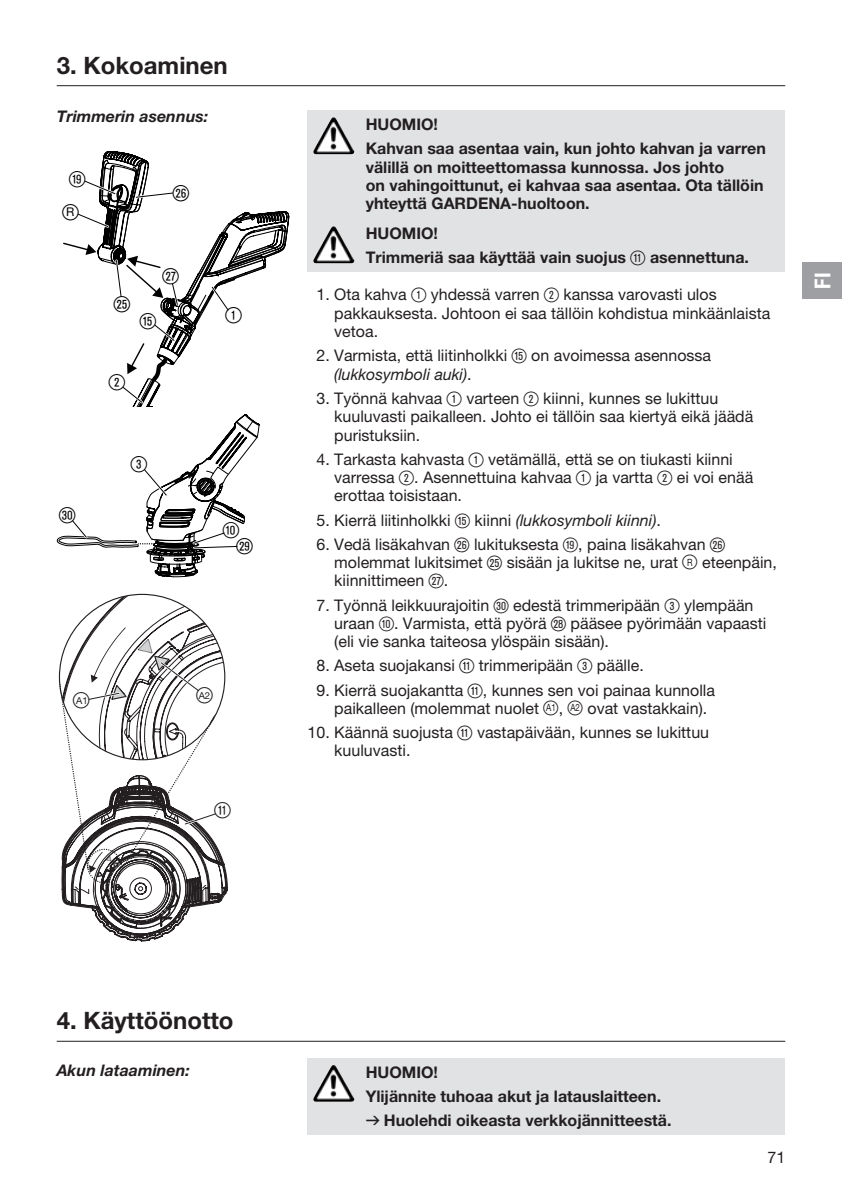
<style>
.page{position:relative;width:842px;height:1191px;background:#fff}
.page>*{position:absolute;margin:0;border:0;box-sizing:border-box;transform-origin:0 0}
.t1{font:700 24px "GARDENA Pro";color:#231f20}
.t2{font:22px "Ziffernim Kreisund Quadrat BQ";color:#000}
.t3{font:22px "Ziffernim Kreisund Quadrat BQ";color:#231f20}
.t4{font:22px "GARDENA Pro Bo Cond";color:#fff}
.t5{font:16px/18.4px "GARDENA Pro";color:#231f20}
.t6{font:700 16px/24px "GARDENA Pro";color:#231f20}
.t7{font:italic 700 16px "GARDENA Pro";color:#231f20}
.t8{font:9.6px "GARDENA Pro";color:#231f20}
.s1{font-family:"Ziffernim Kreisund Quadrat BQ";font-weight:400;font-size:20px}
.s2{font-family:"Ziffernim Kreisund Quadrat BQ";font-size:20px}
.s3{font-style:italic}
.s4{font-size:10px}
.s5{font-family:"Formdruck";font-weight:400}
</style>
<div class="page">
<hr style="left:57px;top:85px;width:728px;height:1px;background:#231f20">
<div style="left:308px;top:110px;width:477px;height:162px;background:#e1e2e4"></div>
<svg style="left:63px;top:151px;width:227px;height:255px"></svg>
<svg style="left:57px;top:414px;width:203px;height:163px"></svg>
<svg style="left:58px;top:593px;width:170px;height:349px"></svg>
<img style="left:315px;top:117px;width:18px;height:31px">
<img style="left:315px;top:226px;width:18px;height:31px">
<div style="left:308px;top:1057px;width:477px;height:77px;background:#e1e2e4"></div>
<hr style="left:57px;top:1040px;width:728px;height:1px;background:#231f20">
<img style="left:313px;top:1065px;width:20px;height:34px">
<div style="left:802px;top:262px;width:40px;height:37px;background:#9d9fa2"></div>
<h1 class="t1" style="left:57px;top:50px;width:173px">3. Kokoaminen</h1>
<p class="t7" style="left:57px;top:106px;width:153px">Trimmerin asennus:</p>
<h2 class="t2" style="left:69px;top:166px;width:18px">O</h2>
<h2 class="t2" style="left:62px;top:199px;width:18px">ß<sup>R</sup></h2>
<h2 class="t2" style="left:173px;top:180px;width:18px">H</h2>
<h2 class="t2" style="left:114px;top:291px;width:18px">G</h2>
<h2 class="t2" style="left:163px;top:263px;width:18px">J</h2>
<h2 class="t2" style="left:140px;top:308px;width:18px">T</h2>
<h2 class="t2" style="left:109px;top:369px;width:18px">2</h2>
<h2 class="t2" style="left:59px;top:503px;width:18px">Ö</h2>
<h2 class="t2" style="left:131px;top:452px;width:18px">3</h2>
<h2 class="t2" style="left:226px;top:303px;width:18px">1</h2>
<h2 class="t2" style="left:223px;top:517px;width:18px">0</h2>
<h2 class="t2" style="left:237px;top:533px;width:18px">L</h2>
<p class="t8" style="left:76px;top:694px;width:13px">A1</p>
<h2 class="t3" style="left:196px;top:683px;width:18px">ß</h2>
<h2 class="t3" style="left:73px;top:687px;width:18px">ß</h2>
<p class="t8" style="left:199px;top:690px;width:13px">A2</p>
<h2 class="t3" style="left:214px;top:798px;width:18px">Q</h2>
<p class="t6" style="left:366px;top:112px;width:402px">HUOMIO!<br>Kahvan saa asentaa vain, kun johto kahvan ja varren</p>
<p class="t6" style="left:366px;top:157px;width:399px;line-height:18.4px">välillä on moitteettomassa kunnossa. Jos johto<br>on vahingoittunut, ei kahvaa saa asentaa. Ota tällöin yhteyttä GARDENA-huoltoon.</p>
<p class="t6" style="left:366px;top:221px;width:385px">HUOMIO!<br>Trimmeriä saa käyttää vain suojus <span class="s1">Q</span> asennettuna.</p>
<p class="t5" style="left:334px;top:285px;width:437px;text-indent:-18px">1. Ota kahva <span class="s2">1</span> yhdessä varren <span class="s2">2</span> kanssa varovasti ulos pakkauksesta. Johtoon ei saa tällöin kohdistua minkäänlaista vetoa.</p>
<p class="t5" style="left:334px;top:346px;width:378px;text-indent:-18px">2. Varmista, että liitinholkki <span class="s2">T</span> on avoimessa asennossa <span class="s3">(lukkosymboli auki)</span>.</p>
<p class="t5" style="left:334px;top:389px;width:421px;text-indent:-18px">3. Työnnä kahvaa <span class="s2">1</span> varteen <span class="s2">2</span> kiinni, kunnes se lukittuu kuuluvasti paikalleen. Johto ei tällöin saa kiertyä eikä jäädä puristuksiin.</p>
<p class="t5" style="left:334px;top:449px;width:420px;text-indent:-18px">4. Tarkasta kahvasta <span class="s2">1</span> vetämällä, että se on tiukasti kiinni varressa <span class="s2">2</span>. Asennettuina kahvaa <span class="s2">1</span> ja vartta <span class="s2">2</span> ei voi enää erottaa toisistaan.</p>
<p class="t5" style="left:316px;top:510px;width:346px">5. Kierrä liitinholkki <span class="s2">T</span> kiinni <span class="s3">(lukkosymboli kiinni)</span>.</p>
<p class="t5" style="left:334px;top:534px;width:444px;text-indent:-18px">6. Vedä lisäkahvan <span class="s2">H</span> lukituksesta <span class="s2">O</span>, paina lisäkahvan <span class="s2">H </span>molemmat lukitsimet <span class="s2">G</span> sisään ja lukitse ne, urat <span class="s2">ß</span><span class="s4">R</span> eteenpäin, kiinnittimeen <span class="s2">J</span>.</p>
<p class="t5" style="left:334px;top:595px;width:434px;text-indent:-18px">7. Työnnä leikkuurajoitin <span class="s2">Ö</span> edestä trimmeripään <span class="s2">3</span> ylempään uraan <span class="s2">0</span>. Varmista, että pyörä <span class="s2">K</span> pääsee pyörimään vapaasti (eli vie sanka taiteosa ylöspäin sisään).</p>
<p class="t5" style="left:316px;top:656px;width:329px">8. Aseta suojakansi <span class="s2">Q</span> trimmeripään <span class="s2">3</span> päälle.</p>
<p class="t5" style="left:334px;top:680px;width:382px;text-indent:-18px">9. Kierrä suojakantta <span class="s2">Q</span>, kunnes sen voi painaa kunnolla paikalleen (molemmat nuolet <span class="s2">ß</span><sup>A1</sup> , <span class="s2">ß</span><sup>A2</sup> ovat vastakkain).</p>
<p class="t5" style="left:334px;top:723px;width:376px;text-indent:-27px">10. Käännä suojusta <span class="s2">Q</span> vastapäivään, kunnes se lukittuu kuuluvasti.</p>
<h2 class="t4" style="left:809px;top:289px;width:17px;rotate:-90deg">FI</h2>
<h1 class="t1" style="left:57px;top:1006px;width:178px">4. Käyttöönotto</h1>
<p class="t7" style="left:57px;top:1060px;width:135px">Akun lataaminen:</p>
<p class="t6" style="left:366px;top:1059px;width:307px">HUOMIO!<br>Ylijännite tuhoaa akut ja latauslaitteen. <span class="s5">v</span> Huolehdi oikeasta verkkojännitteestä.</p>
<p class="t5" style="left:767px;top:1147px;width:19px">71</p>
</div>
